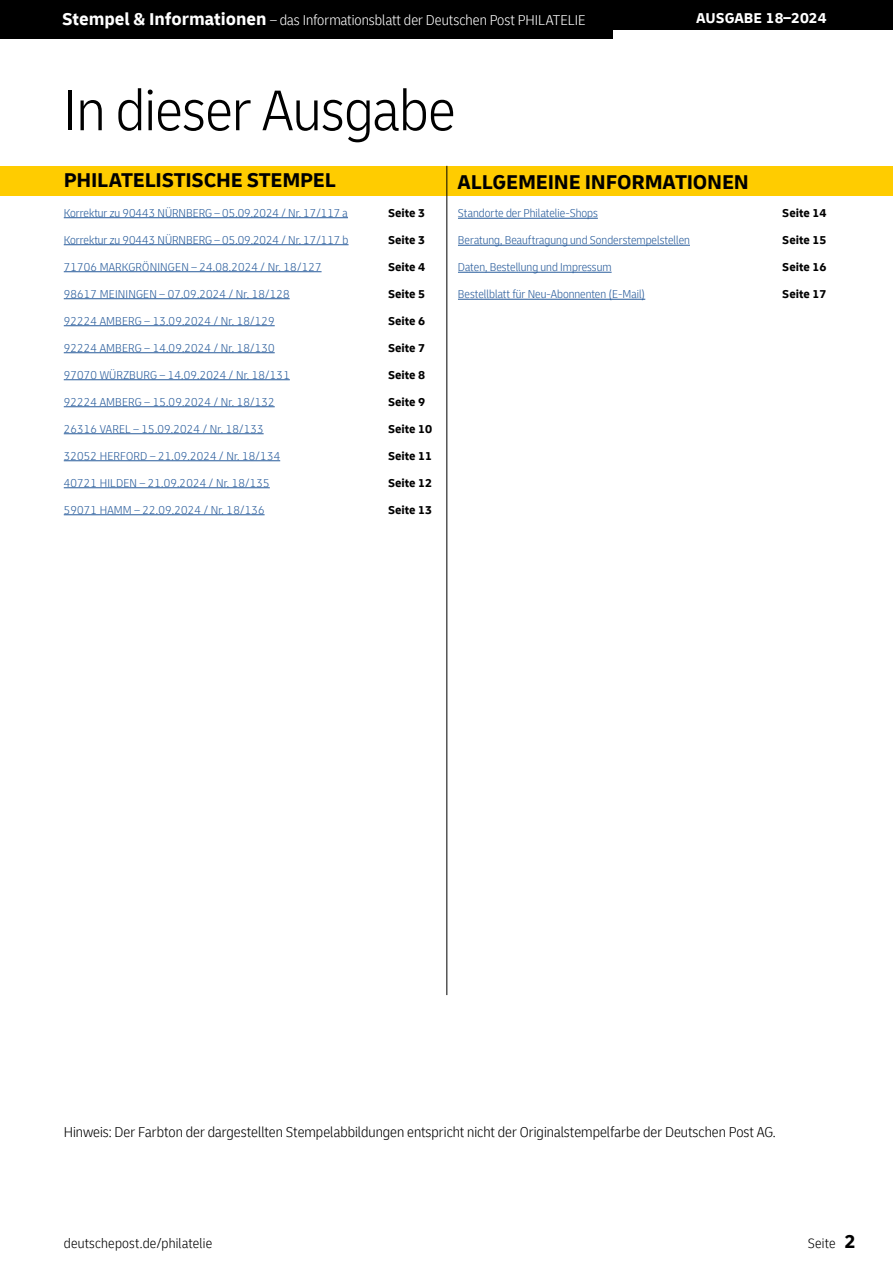
<style>
.page{position:relative;width:893px;height:1263px;background:#fff}
.page>*{position:absolute;margin:0;border:0;box-sizing:border-box;transform-origin:0 0}
.t1{font:300 condensed 60px "Delivery";letter-spacing:-.01em;color:#000}
.t2{font:700 21px "Delivery";letter-spacing:-.01em;color:#000}
.t3{font:300 condensed 15px "Delivery";color:#000}
.t4{font:300 condensed 15px "Delivery";color:#fff}
.t5{font:700 15px "Delivery";color:#fff}
.t6{font:300 condensed 14.25px "Delivery";letter-spacing:.015em;color:#000}
.t7{font:300 condensed 12px "Delivery";letter-spacing:.015em;color:#275b9b}
.t8{font:700 12px "Delivery";color:#000}
.s1{font-weight:700;font-stretch:normal;font-size:18px}
.s2{font-weight:700;font-stretch:normal;font-size:19.5px}
</style>
<div class="page">
<div style="left:0;top:0;width:893px;height:30px;background:#000"></div>
<div style="left:0;top:0;width:612px;height:38px;background:#000"></div>
<div style="left:0;top:166px;width:446px;height:30px;background:#fc0"></div>
<div style="left:446px;top:166px;width:447px;height:30px;background:#fc0"></div>
<hr style="left:447px;top:166px;width:1px;height:829px;background:#000">
<hr style="left:64px;top:217px;width:284px;height:1px;background:#275b9b">
<hr style="left:64px;top:244px;width:285px;height:1px;background:#275b9b">
<hr style="left:64px;top:271px;width:258px;height:1px;background:#275b9b">
<hr style="left:64px;top:298px;width:226px;height:1px;background:#275b9b">
<hr style="left:64px;top:325px;width:211px;height:1px;background:#275b9b">
<hr style="left:64px;top:352px;width:211px;height:1px;background:#275b9b">
<hr style="left:64px;top:379px;width:226px;height:1px;background:#275b9b">
<hr style="left:64px;top:406px;width:211px;height:1px;background:#275b9b">
<hr style="left:64px;top:433px;width:200px;height:1px;background:#275b9b">
<hr style="left:64px;top:460px;width:216px;height:1px;background:#275b9b">
<hr style="left:64px;top:487px;width:206px;height:1px;background:#275b9b">
<hr style="left:64px;top:514px;width:201px;height:1px;background:#275b9b">
<hr style="left:458px;top:218px;width:140px;height:1px;background:#275b9b">
<hr style="left:458px;top:245px;width:232px;height:1px;background:#275b9b">
<hr style="left:458px;top:272px;width:154px;height:1px;background:#275b9b">
<hr style="left:458px;top:299px;width:187px;height:1px;background:#275b9b">
<p class="t4" style="left:62px;top:12px;width:525px"><span class="s1">Stempel &amp; Informationen</span> – das Informationsblatt der Deutschen Post PHILATELIE</p>
<p class="t5" style="left:696px;top:9px;width:132px">AUSGABE 18–2024</p>
<h1 class="t1" style="left:64px;top:75px;width:393px">In dieser Ausgabe</h1>
<h2 class="t2" style="left:64px;top:167px;width:274px">PHILATELISTISCHE STEMPEL</h2>
<p class="t7" style="left:64px;top:206px;width:286px">Korrektur zu 90443 NÜRNBERG – 05.09.2024 / Nr. 17/117 a</p>
<p class="t7" style="left:64px;top:233px;width:286px">Korrektur zu 90443 NÜRNBERG – 05.09.2024 / Nr. 17/117 b</p>
<p class="t7" style="left:64px;top:260px;width:259px">71706 MARKGRÖNINGEN – 24.08.2024 / Nr. 18/127</p>
<p class="t7" style="left:64px;top:287px;width:227px">98617 MEININGEN – 07.09.2024 / Nr. 18/128</p>
<p class="t7" style="left:64px;top:314px;width:212px">92224 AMBERG – 13.09.2024 / Nr. 18/129</p>
<p class="t7" style="left:64px;top:341px;width:212px">92224 AMBERG – 14.09.2024 / Nr. 18/130</p>
<p class="t7" style="left:64px;top:368px;width:228px">97070 WÜRZBURG – 14.09.2024 / Nr. 18/131</p>
<p class="t7" style="left:64px;top:395px;width:212px">92224 AMBERG – 15.09.2024 / Nr. 18/132</p>
<p class="t7" style="left:64px;top:422px;width:201px">26316 VAREL – 15.09.2024 / Nr. 18/133</p>
<p class="t7" style="left:64px;top:449px;width:218px">32052 HERFORD – 21.09.2024 / Nr. 18/134</p>
<p class="t7" style="left:64px;top:476px;width:208px">40721 HILDEN – 21.09.2024 / Nr. 18/135</p>
<p class="t7" style="left:64px;top:503px;width:202px">59071 HAMM – 22.09.2024 / Nr. 18/136</p>
<h2 class="t2" style="left:458px;top:169px;width:293px">ALLGEMEINE INFORMATIONEN</h2>
<p class="t8" style="left:388px;top:205px;width:39px">Seite 3</p>
<p class="t8" style="left:388px;top:232px;width:39px">Seite 3</p>
<p class="t8" style="left:388px;top:259px;width:39px">Seite 4</p>
<p class="t8" style="left:388px;top:286px;width:39px">Seite 5</p>
<p class="t8" style="left:388px;top:313px;width:39px">Seite 6</p>
<p class="t8" style="left:388px;top:340px;width:39px">Seite 7</p>
<p class="t8" style="left:388px;top:367px;width:39px">Seite 8</p>
<p class="t8" style="left:388px;top:394px;width:39px">Seite 9</p>
<p class="t8" style="left:388px;top:421px;width:46px">Seite 10</p>
<p class="t8" style="left:388px;top:448px;width:46px">Seite 11</p>
<p class="t8" style="left:388px;top:475px;width:46px">Seite 12</p>
<p class="t8" style="left:388px;top:502px;width:46px">Seite 13</p>
<p class="t7" style="left:458px;top:206px;width:141px">Standorte der Philatelie-Shops</p>
<p class="t7" style="left:458px;top:233px;width:233px">Beratung, Beauftragung und Sonderstempelstellen</p>
<p class="t7" style="left:458px;top:260px;width:155px">Daten, Bestellung und Impressum</p>
<p class="t7" style="left:458px;top:287px;width:189px">Bestellblatt für Neu-Abonnenten (E-Mail)</p>
<p class="t8" style="left:782px;top:205px;width:46px">Seite 14</p>
<p class="t8" style="left:782px;top:232px;width:46px">Seite 15</p>
<p class="t8" style="left:782px;top:259px;width:46px">Seite 16</p>
<p class="t8" style="left:782px;top:286px;width:46px">Seite 17</p>
<p class="t3" style="left:64px;top:1124px;width:713px">Hinweis: Der Farbton der dargestellten Stempelabbildungen entspricht nicht der Originalstempelfarbe der Deutschen Post AG.</p>
<p class="t6" style="left:64px;top:1235px;width:150px">deutschepost.de/philatelie</p>
<p class="t6" style="left:808px;top:1235px;width:50px">Seite <span class="s2">2</span></p>
</div>
